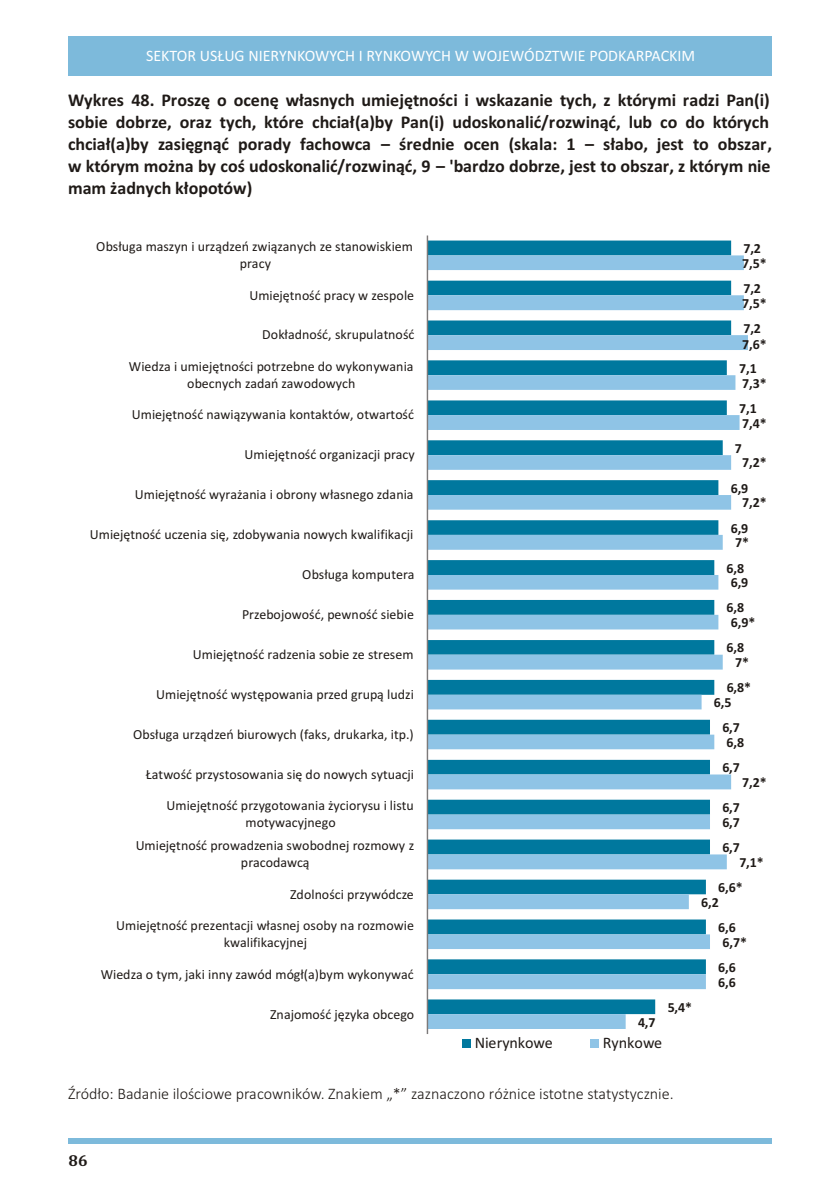
<style>
.page{position:relative;width:840px;height:1191px;background:#fff}
.page>*{position:absolute;margin:0;border:0;box-sizing:border-box;transform-origin:0 0}
.t1{font:700 18px/22px "Calibri";color:#1f1a17}
.t2{font:300 16px "Calibri";color:#1f1a17}
.t3{font:16px "Calibri";color:#fff}
.t4{font:16px "Calibri";color:#1f1a17}
.t5{font:700 16px "Cambria";color:#1f1a17}
.t6{font:14px/17px "Calibri";color:#1f1a17;text-align:center}
.t7{font:700 14px "Calibri";color:#1f1a17}
</style>
<div class="page">
<div style="left:68px;top:1138px;width:703px;height:6px;background:#7dbadb"></div>
<div style="left:68px;top:36px;width:703px;height:40px;background:#7dbadb"></div>
<svg style="left:428px;top:255px;width:319px;height:774px"></svg>
<hr style="left:426px;top:235px;width:2px;height:799px;background:#7d7a7a">
<div style="left:462px;top:1038px;width:8px;height:9px;background:#00789e"></div>
<div style="left:589px;top:1038px;width:9px;height:9px;background:#8fc4e6"></div>
<p class="t3" style="left:146px;top:49px;width:550px">SEKTOR USŁUG NIERYNKOWYCH I RYNKOWYCH W WOJEWÓDZTWIE PODKARPACKIM</p>
<p class="t1" style="left:68px;top:91px;width:705px">Wykres 48. Proszę o ocenę własnych umiejętności i wskazanie tych, z którymi radzi Pan(i) sobie dobrze, oraz tych, które chciał(a)by Pan(i) udoskonalić/rozwinąć, lub co do których chciał(a)by zasięgnąć porady fachowca – średnie ocen (skala: 1 – słabo, jest to obszar, w którym można by coś udoskonalić/rozwinąć, 9 – 'bardzo dobrze, jest to obszar, z którym nie mam żadnych kłopotów)</p>
<p class="t6" style="left:96px;top:239px;width:318px">Obsługa maszyn i urządzeń związanych ze stanowiskiem pracy</p>
<p class="t6" style="left:249px;top:287px;width:166px">Umiejętność pracy w zespole</p>
<p class="t6" style="left:262px;top:327px;width:154px">Dokładność, skrupulatność</p>
<p class="t6" style="left:129px;top:359px;width:286px">Wiedza i umiejętności potrzebne do wykonywania obecnych zadań zawodowych</p>
<p class="t6" style="left:132px;top:407px;width:283px">Umiejętność nawiązywania kontaktów, otwartość</p>
<p class="t6" style="left:244px;top:447px;width:171px">Umiejętność organizacji pracy</p>
<p class="t6" style="left:135px;top:487px;width:280px">Umiejętność wyrażania i obrony własnego zdania</p>
<p class="t6" style="left:90px;top:527px;width:325px">Umiejętność uczenia się, zdobywania nowych kwalifikacji</p>
<p class="t6" style="left:302px;top:567px;width:113px">Obsługa komputera</p>
<p class="t6" style="left:242px;top:607px;width:173px">Przebojowość, pewność siebie</p>
<p class="t6" style="left:193px;top:647px;width:222px">Umiejętność radzenia sobie ze stresem</p>
<p class="t6" style="left:156px;top:687px;width:259px">Umiejętność występowania przed grupą ludzi</p>
<p class="t6" style="left:133px;top:727px;width:282px">Obsługa urządzeń biurowych (faks, drukarka, itp.)</p>
<p class="t6" style="left:146px;top:767px;width:269px">Łatwość przystosowania się do nowych sytuacji</p>
<p class="t6" style="left:166px;top:798px;width:249px">Umiejętność przygotowania życiorysu i listu motywacyjnego</p>
<p class="t6" style="left:136px;top:838px;width:280px">Umiejętność prowadzenia swobodnej rozmowy z pracodawcą</p>
<p class="t6" style="left:290px;top:886px;width:125px">Zdolności przywódcze</p>
<p class="t6" style="left:116px;top:918px;width:299px">Umiejętność prezentacji własnej osoby na rozmowie kwalifikacyjnej</p>
<p class="t6" style="left:101px;top:966px;width:314px">Wiedza o tym, jaki inny zawód mógł(a)bym wykonywać</p>
<p class="t6" style="left:270px;top:1006px;width:146px">Znajomość języka obcego</p>
<p class="t7" style="left:637px;top:1016px;width:19px">4,7</p>
<p class="t7" style="left:667px;top:1001px;width:26px">5,4*</p>
<p class="t4" style="left:474px;top:1035px;width:80px">Nierynkowe</p>
<p class="t4" style="left:602px;top:1035px;width:61px">Rynkowe</p>
<p class="t7" style="left:743px;top:242px;width:19px">7,2</p>
<p class="t7" style="left:743px;top:282px;width:19px">7,2</p>
<p class="t7" style="left:743px;top:322px;width:19px">7,2</p>
<p class="t7" style="left:738px;top:362px;width:19px">7,1</p>
<p class="t7" style="left:738px;top:402px;width:19px">7,1</p>
<p class="t7" style="left:734px;top:442px;width:9px">7</p>
<p class="t7" style="left:730px;top:482px;width:19px">6,9</p>
<p class="t7" style="left:730px;top:522px;width:19px">6,9</p>
<p class="t7" style="left:726px;top:562px;width:19px">6,8</p>
<p class="t7" style="left:726px;top:602px;width:19px">6,8</p>
<p class="t7" style="left:726px;top:642px;width:19px">6,8</p>
<p class="t7" style="left:726px;top:682px;width:26px">6,8*</p>
<p class="t7" style="left:722px;top:722px;width:19px">6,7</p>
<p class="t7" style="left:722px;top:761px;width:19px">6,7</p>
<p class="t7" style="left:722px;top:801px;width:19px">6,7</p>
<p class="t7" style="left:722px;top:841px;width:19px">6,7</p>
<p class="t7" style="left:717px;top:881px;width:26px">6,6*</p>
<p class="t7" style="left:717px;top:921px;width:19px">6,6</p>
<p class="t7" style="left:717px;top:961px;width:19px">6,6</p>
<p class="t7" style="left:741px;top:257px;width:26px">7,5*</p>
<p class="t7" style="left:741px;top:297px;width:26px">7,5*</p>
<p class="t7" style="left:741px;top:338px;width:26px">7,6*</p>
<p class="t7" style="left:741px;top:377px;width:26px">7,3*</p>
<p class="t7" style="left:741px;top:417px;width:26px">7,4*</p>
<p class="t7" style="left:741px;top:457px;width:26px">7,2*</p>
<p class="t7" style="left:741px;top:497px;width:26px">7,2*</p>
<p class="t7" style="left:734px;top:537px;width:15px">7*</p>
<p class="t7" style="left:730px;top:577px;width:19px">6,9</p>
<p class="t7" style="left:730px;top:617px;width:26px">6,9*</p>
<p class="t7" style="left:734px;top:656px;width:15px">7*</p>
<p class="t7" style="left:713px;top:696px;width:19px">6,5</p>
<p class="t7" style="left:726px;top:736px;width:19px">6,8</p>
<p class="t7" style="left:741px;top:776px;width:26px">7,2*</p>
<p class="t7" style="left:722px;top:816px;width:19px">6,7</p>
<p class="t7" style="left:739px;top:856px;width:26px">7,1*</p>
<p class="t7" style="left:701px;top:896px;width:19px">6,2</p>
<p class="t7" style="left:722px;top:936px;width:26px">6,7*</p>
<p class="t7" style="left:717px;top:976px;width:19px">6,6</p>
<p class="t2" style="left:68px;top:1086px;width:607px">Źródło: Badanie ilościowe pracowników. Znakiem „*” zaznaczono różnice istotne statystycznie.</p>
<p class="t5" style="left:68px;top:1153px;width:21px">86</p>
</div>
